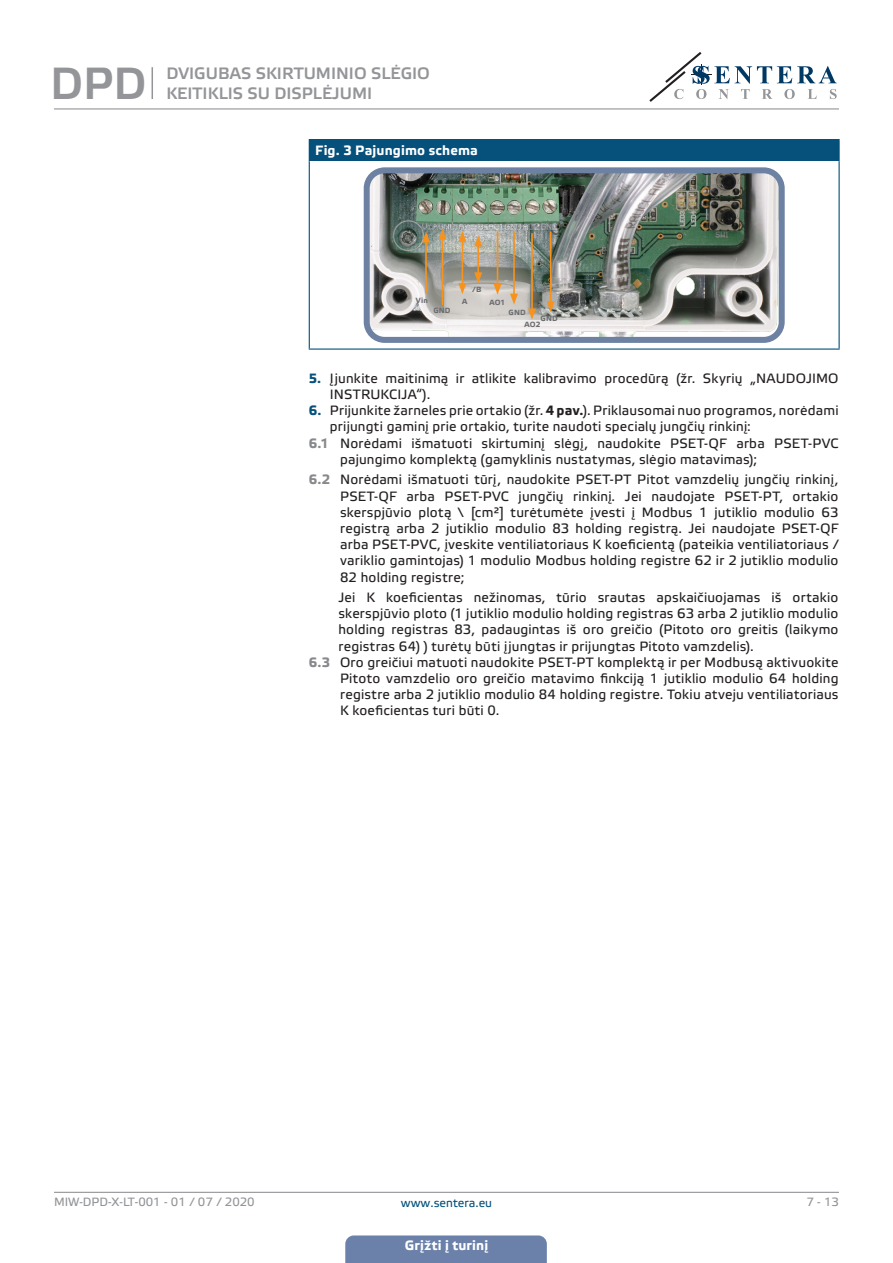
<style>
.page{position:relative;width:893px;height:1263px;background:#fff}
.page>*{position:absolute;margin:0;border:0;box-sizing:border-box;transform-origin:0 0}
.t1{font:45px "Etelka Medium Pro";color:#939598}
.t2{font:16.5px "Etelka Medium Pro";color:#939598}
.body{font:13.5px/16.2px "Etelka Text Pro";letter-spacing:.015em;color:#231f20}
.table_text{font:700 13.5px "Etelka Text Pro";letter-spacing:.015em;color:#fff}
.t3{font:12px "Etelka Text Pro";color:#939598}
.t4{font:12px "Etelka Text Pro";color:#06517c}
.table_text-2{font:700 7.5px "Etelka Text Pro";letter-spacing:.025em;color:#6c6d70}
.s1{font-weight:700;color:#06517c}
.s2{font-weight:700}
.s3{font-weight:700;color:#87898c}
</style>
<div class="page">
<hr style="left:54px;top:108px;width:785px;height:1px;background:#939598">
<hr style="left:54px;top:1192px;width:785px;height:1px;background:#939598">
<svg style="left:649px;top:52px;width:188px;height:50px"></svg>
<div style="left:345px;top:1235px;width:202px;height:28px;background:#6c81aa"></div>
<div style="left:309px;top:140px;width:530px;height:21px;background:#06517c"></div>
<hr style="left:309px;top:139px;width:531px;height:1px;background:#06517c">
<hr style="left:838px;top:140px;width:2px;height:21px;background:#06517c">
<hr style="left:309px;top:161px;width:1px;height:187px;background:#06517c">
<hr style="left:838px;top:161px;width:2px;height:187px;background:#06517c">
<hr style="left:309px;top:348px;width:531px;height:2px;background:#06517c">
<img style="left:371px;top:174px;width:407px;height:162px">
<div style="left:364px;top:167px;width:421px;height:176px;border:6px solid #6d81a2;border-radius:18px"></div>
<hr style="left:442px;top:237px;width:1px;height:68px;background:#f7931d">
<svg style="left:438px;top:229px;width:8px;height:11px"></svg>
<hr style="left:513px;top:231px;width:2px;height:65px;background:#f7931d">
<svg style="left:510px;top:294px;width:8px;height:11px"></svg>
<hr style="left:550px;top:231px;width:1px;height:73px;background:#f7931d">
<svg style="left:547px;top:301px;width:8px;height:11px"></svg>
<hr style="left:497px;top:231px;width:1px;height:55px;background:#f7931d">
<svg style="left:493px;top:284px;width:9px;height:11px"></svg>
<hr style="left:531px;top:233px;width:2px;height:78px;background:#f7931d">
<svg style="left:528px;top:309px;width:8px;height:11px"></svg>
<hr style="left:462px;top:239px;width:1px;height:47px;background:#f7931d">
<svg style="left:458px;top:231px;width:8px;height:11px"></svg>
<svg style="left:458px;top:283px;width:8px;height:11px"></svg>
<hr style="left:477px;top:244px;width:2px;height:31px;background:#f7931d">
<svg style="left:474px;top:272px;width:8px;height:11px"></svg>
<svg style="left:474px;top:235px;width:8px;height:11px"></svg>
<hr style="left:425px;top:240px;width:2px;height:54px;background:#f7931d">
<svg style="left:422px;top:231px;width:8px;height:11px"></svg>
<hr style="left:152px;top:67px;width:1px;height:32px;background:#939598">
<h1 class="t1" style="left:50px;top:59px;width:98px">DPD</h1>
<p class="t2" style="left:166px;top:64px;width:265px">DVIGUBAS SKIRTUMINIO SLĖGIO</p>
<p class="t2" style="left:166px;top:84px;width:207px">KEITIKLIS SU DISPLĖJUMI</p>
<p class="table_text" style="left:315px;top:143px;width:164px">Fig. 3 Pajungimo schema</p>
<p class="table_text-2" style="left:472px;top:285px;width:11px">/B</p>
<p class="table_text-2" style="left:416px;top:296px;width:14px">Vin</p>
<p class="table_text-2" style="left:462px;top:298px;width:7px">A</p>
<p class="table_text-2" style="left:489px;top:298px;width:17px">AO1</p>
<p class="table_text-2" style="left:433px;top:307px;width:19px">GND</p>
<p class="table_text-2" style="left:509px;top:308px;width:19px">GND</p>
<p class="table_text-2" style="left:540px;top:315px;width:19px">GND</p>
<p class="table_text-2" style="left:525px;top:320px;width:18px">AO2</p>
<p class="body" style="left:330px;top:371px;width:510px;text-indent:-21px"><span class="s1">5.</span> Įjunkite maitinimą ir atlikite kalibravimo procedūrą (žr. Skyrių „NAUDOJIMO<br>INSTRUKCIJA“).</p>
<p class="body" style="left:330px;top:403px;width:510px;text-indent:-21px"><span class="s1">6.</span> Prijunkite žarneles prie ortakio (žr. <span class="s2">4 pav.</span>). Priklausomai nuo programos, norėdami prijungti gaminį prie ortakio, turite naudoti specialų jungčių rinkinį:</p>
<p class="body" style="left:340px;top:436px;width:500px;text-indent:-31px"><span class="s3">6.1</span> Norėdami išmatuoti skirtuminį slėgį, naudokite PSET-QF arba PSET-PVC pajungimo komplektą (gamyklinis nustatymas, slėgio matavimas);</p>
<p class="body" style="left:340px;top:472px;width:500px;text-align:justify;text-indent:-31px"><span class="s3">6.2</span> Norėdami išmatuoti tūrį, naudokite PSET-PT Pitot vamzdelių jungčių rinkinį, PSET-QF arba PSET-PVC jungčių rinkinį. Jei naudojate PSET-PT, ortakio skerspjūvio plotą \ [cm²] turėtumėte įvesti į Modbus 1 jutiklio modulio 63 registrą arba 2 jutiklio modulio 83 holding registrą. Jei naudojate PSET-QF arba PSET-PVC, įveskite ventiliatoriaus K koeficientą (pateikia ventiliatoriaus / variklio gamintojas) 1 modulio Modbus holding registre 62 ir 2 jutiklio modulio 82 holding registre;</p>
<p class="body" style="left:338px;top:590px;width:502px;text-align:justify">Jei K koeficientas nežinomas, tūrio srautas apskaičiuojamas iš ortakio skerspjūvio ploto (1 jutiklio modulio holding registras 63 arba 2 jutiklio modulio holding registras 83, padaugintas iš oro greičio (Pitoto oro greitis (laikymo registras 64) ) turėtų būti įjungtas ir prijungtas Pitoto vamzdelis).</p>
<p class="body" style="left:340px;top:655px;width:500px;text-align:justify;text-indent:-31px"><span class="s3">6.3</span> Oro greičiui matuoti naudokite PSET-PT komplektą ir per Modbusą aktivuokite Pitoto vamzdelio oro greičio matavimo finkciją 1 jutiklio modulio 64 holding registre arba 2 jutiklio modulio 84 holding registre. Tokiu atveju ventiliatoriaus K koeficientas turi būti 0.</p>
<p class="t3" style="left:54px;top:1195px;width:202px">MIW-DPD-X-LT-001 - 01 / 07 / 2020</p>
<p class="t4" style="left:401px;top:1196px;width:93px">www.sentera.eu</p>
<p class="t3" style="left:806px;top:1195px;width:34px">7 - 13</p>
<p class="table_text" style="left:405px;top:1238px;width:85px">Grįžti į turinį</p>
</div>
